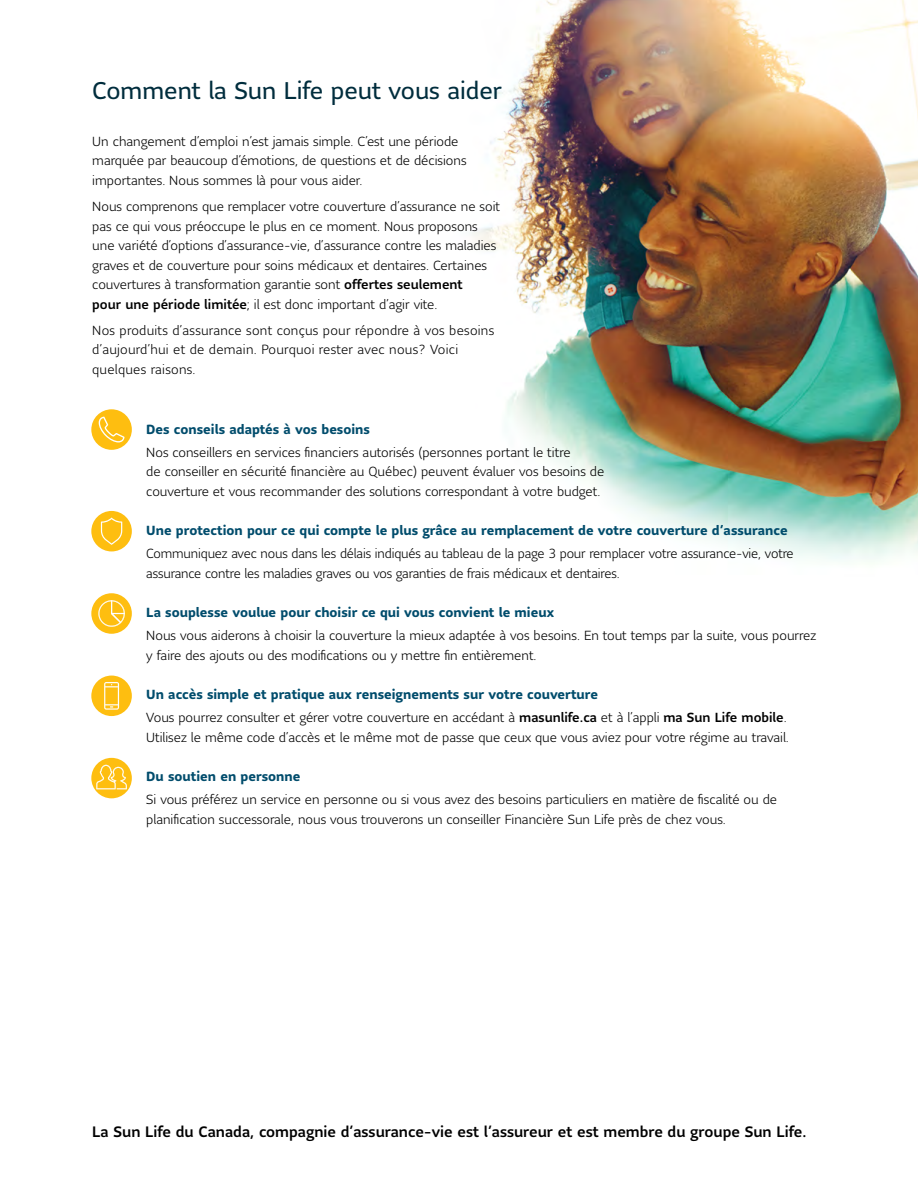
<style>
.page{position:relative;width:918px;height:1188px;background:#fff}
.page>*{position:absolute;margin:0;border:0;box-sizing:border-box;transform-origin:0 0}
.Subtitle{font:24px "Sun Life Sans";color:#002d3d}
.Body{font:500 15px "Sun Life Sans";color:#000}
.Body-2{font:300 13.2px/19.5px "Sun Life Sans";color:#000}
.Body_bold_sub{font:700 13.2px "Sun Life Sans";color:#004c6c}
.Body-3{font:300 13.2px/19.5px "Sun Life Sans";letter-spacing:.02em;color:#000}
.s1{font-weight:500}
</style>
<div class="page">
<img style="left:406px;top:0;width:512px;height:577px">
<div style="left:91px;top:409px;width:41px;height:41px;background:#febe10;border-radius:50%"></div>
<svg style="left:99px;top:417px;width:26px;height:25px"></svg>
<div style="left:91px;top:511px;width:41px;height:40px;background:#febe10;border-radius:50%"></div>
<svg style="left:101px;top:518px;width:21px;height:27px"></svg>
<div style="left:91px;top:593px;width:41px;height:41px;background:#febe10;border-radius:50%"></div>
<svg style="left:98px;top:600px;width:27px;height:27px"></svg>
<div style="left:91px;top:676px;width:41px;height:40px;background:#febe10;border-radius:50%"></div>
<svg style="left:104px;top:682px;width:15px;height:28px"></svg>
<div style="left:91px;top:758px;width:41px;height:40px;background:#febe10;border-radius:50%"></div>
<svg style="left:96px;top:765px;width:31px;height:24px"></svg>
<h2 class="Subtitle" style="left:92px;top:75px;width:411px">Comment la Sun Life peut vous aider</h2>
<p class="Body-2" style="left:92px;top:131px;width:376px">Un changement d’emploi n’est jamais simple. C’est une période marquée par beaucoup d’émotions, de questions et de décisions importantes. Nous sommes là pour vous aider.</p>
<p class="Body-2" style="left:92px;top:196px;width:409px">Nous comprenons que remplacer votre couverture d’assurance ne soit pas ce qui vous préoccupe le plus en ce moment. Nous proposons une variété d’options d’assurance-vie, d’assurance contre les maladies graves et de couverture pour soins médicaux et dentaires. Certaines couvertures à transformation garantie sont <span class="s1">offertes seulement<br>pour une période limitée</span>; il est donc important d’agir vite.</p>
<p class="Body-3" style="left:92px;top:320px;width:404px">Nos produits d’assurance sont conçus pour répondre à vos besoins d’aujourd’hui et de demain. Pourquoi rester avec nous? Voici quelques raisons.</p>
<p class="Body_bold_sub" style="left:146px;top:420px;width:225px">Des conseils adaptés à vos besoins</p>
<p class="Body-2" style="left:146px;top:442px;width:460px">Nos conseillers en services financiers autorisés (personnes portant le titre<br>de conseiller en sécurité financière au Québec) peuvent évaluer vos besoins de couverture et vous recommander des solutions correspondant à votre budget.</p>
<p class="Body_bold_sub" style="left:146px;top:522px;width:643px">Une protection pour ce qui compte le plus grâce au remplacement de votre couverture d’assurance</p>
<p class="Body-2" style="left:146px;top:543px;width:649px">Communiquez avec nous dans les délais indiqués au tableau de la page 3 pour remplacer votre assurance-vie, votre assurance contre les maladies graves ou vos garanties de frais médicaux et dentaires.</p>
<p class="Body_bold_sub" style="left:146px;top:604px;width:409px">La souplesse voulue pour choisir ce qui vous convient le mieux</p>
<p class="Body-2" style="left:146px;top:625px;width:672px">Nous vous aiderons à choisir la couverture la mieux adaptée à vos besoins. En tout temps par la suite, vous pourrez y faire des ajouts ou des modifications ou y mettre fin entièrement.</p>
<p class="Body_bold_sub" style="left:146px;top:686px;width:453px">Un accès simple et pratique aux renseignements sur votre couverture</p>
<p class="Body-2" style="left:146px;top:707px;width:644px">Vous pourrez consulter et gérer votre couverture en accédant à <span class="s1">masunlife.ca</span> et à l’appli <span class="s1">ma Sun Life mobile</span>.<br>Utilisez le même code d’accès et le même mot de passe que ceux que vous aviez pour votre régime au travail.</p>
<p class="Body_bold_sub" style="left:146px;top:768px;width:156px">Du soutien en personne</p>
<p class="Body-2" style="left:146px;top:789px;width:632px">Si vous préférez un service en personne ou si vous avez des besoins particuliers en matière de fiscalité ou de planification successorale, nous vous trouverons un conseiller Financière Sun Life près de chez vous.</p>
<p class="Body" style="left:92px;top:1121px;width:716px">La Sun Life du Canada, compagnie d’assurance-vie est l’assureur et est membre du groupe Sun Life.</p>
</div>
